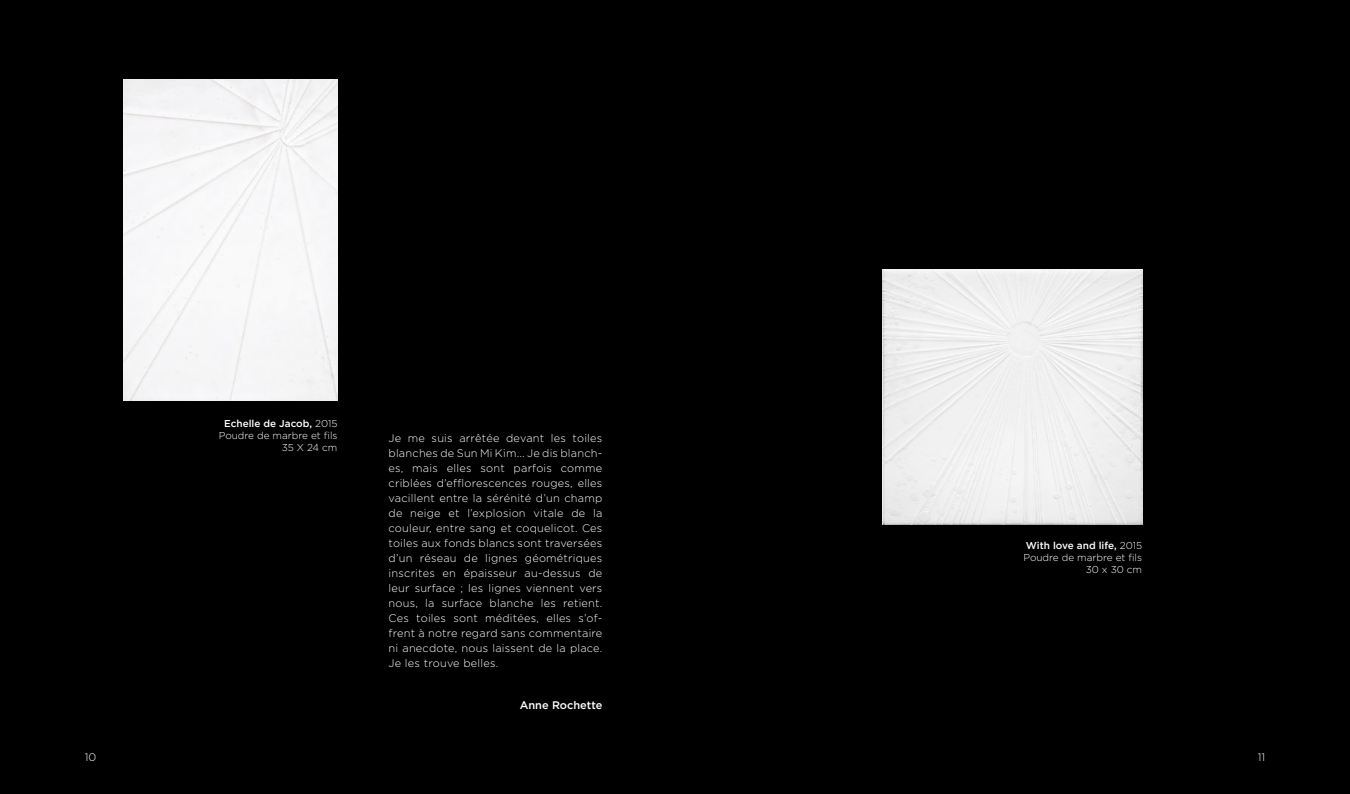
<style>
.page{position:relative;width:1350px;height:794px;background:#fff}
.page>*{position:absolute;margin:0;border:0;box-sizing:border-box;transform-origin:0 0}
.t1{font:300 11px/15px "Gotham";letter-spacing:.02em;color:#fff;text-align:justify}
.t2{font:500 11px "Gotham";color:#fff}
.t3{font:300 10px/12px "Gotham";color:#fff;text-align:right}
.s1{font-weight:500}
</style>
<div class="page">
<div style="left:0;top:0;width:1349px;height:794px;background:#000"></div>
<div style="left:123px;top:79px;width:214px;height:322px;background:#f6f6f7"></div>
<img style="left:882px;top:269px;width:260px;height:255px">
<p class="t3" style="left:219px;top:417px;width:120px"><span class="s1">Echelle de Jacob,</span> 2015<br>Poudre de marbre et fils<br>35 X 24 cm</p>
<p class="t1" style="left:388px;top:430px;width:215px">Je me suis arrêtée devant les toiles blanches de Sun Mi Kim... Je dis blanch&shy;es, mais elles sont parfois comme criblées d’efflorescences rouges, elles vacillent entre la sérénité d’un champ de neige et l’explosion vitale de la couleur, entre sang et coquelicot. Ces toiles aux fonds blancs sont traversées d’un réseau de lignes géométriques inscrites en épaisseur au-dessus de leur surface ; les lignes viennent vers nous, la surface blanche les retient.<br>Ces toiles sont méditées, elles s’of&shy;frent à notre regard sans commentaire ni anecdote, nous laissent de la place.<br>Je les trouve belles.</p>
<p class="t2" style="left:519px;top:699px;width:84px">Anne Rochette</p>
<p class="t3" style="left:1023px;top:539px;width:120px"><span class="s1">With love and life,</span> 2015<br>Poudre de marbre et fils<br>30 x 30 cm</p>
<p class="t1" style="left:85px;top:749px;width:13px">10</p>
<p class="t1" style="left:1257px;top:749px;width:9px">11</p>
</div>
